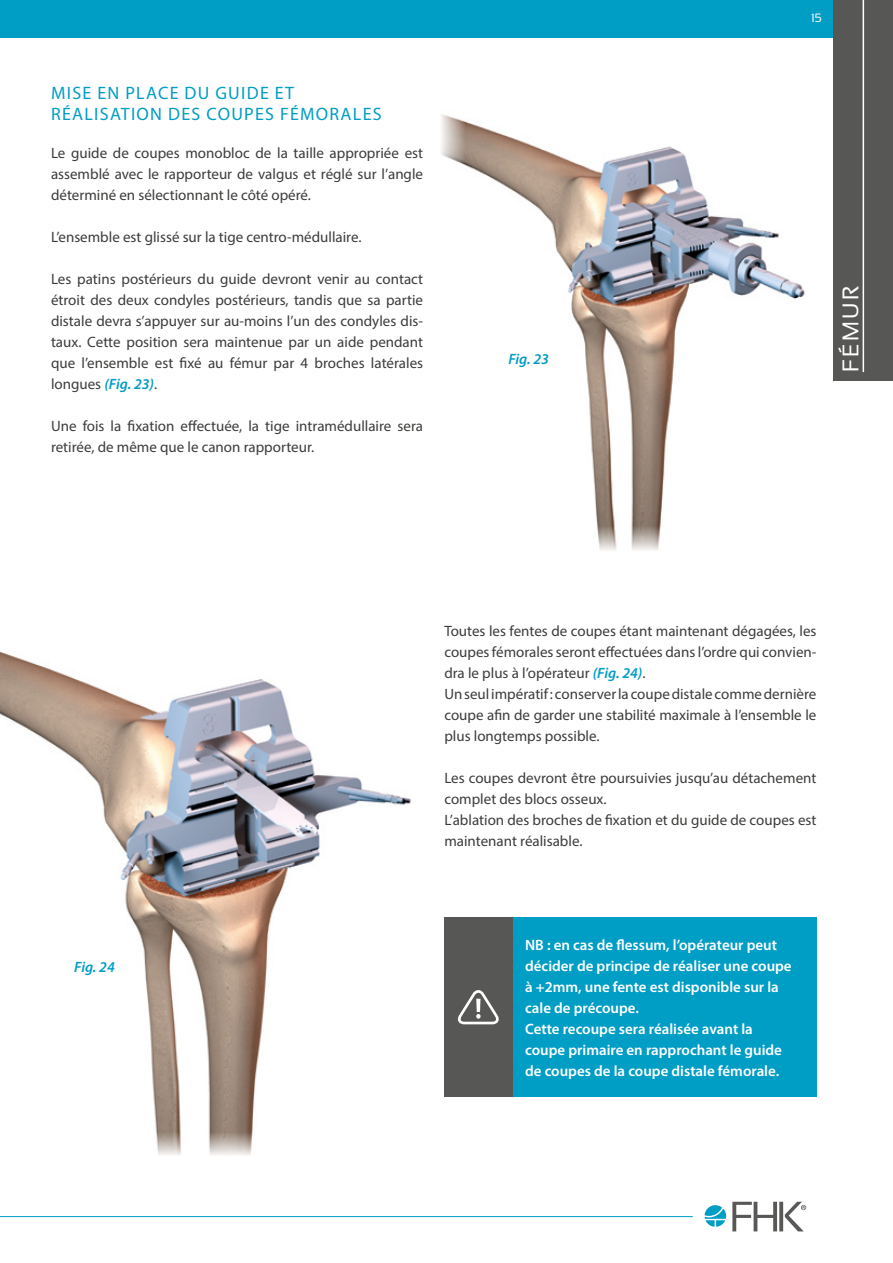
<style>
.page{position:relative;width:893px;height:1263px;background:#fff}
.page>*{position:absolute;margin:0;border:0;box-sizing:border-box;transform-origin:0 0}
.t1{font:22.5px "Sansation";letter-spacing:.1em;color:#fff}
.t2{font:18px/21.6px "Myriad Pro";letter-spacing:.07em;color:#009dc5}
.t3{font:15px/21px "Myriad Pro";color:#3c3c3b}
.t4{font:600 15px/21px "Myriad Pro";color:#fff}
.t5{font:italic 600 15px "Myriad Pro";color:#009dc5}
.t6{font:12px "Sansation";color:#fff}
.s1{font-weight:600;font-style:italic;color:#009dc5}
</style>
<div class="page">
<hr style="left:0;top:1216px;width:693px;height:1px;background:#009dc5">
<div style="left:0;top:0;width:893px;height:38px;background:#009dc5"></div>
<svg style="left:706px;top:1220px;width:9px;height:7px"></svg>
<svg style="left:705px;top:1205px;width:21px;height:14px"></svg>
<svg style="left:716px;top:1220px;width:9px;height:7px"></svg>
<svg style="left:732px;top:1202px;width:74px;height:29px"></svg>
<img style="left:466px;top:121px;width:339px;height:403px">
<svg style="left:441px;top:114px;width:25px;height:52px"></svg>
<svg style="left:597px;top:524px;width:64px;height:26px"></svg>
<img style="left:0;top:651px;width:411px;height:480px">
<svg style="left:155px;top:1131px;width:98px;height:24px"></svg>
<div style="left:444px;top:917px;width:372px;height:180px;background:#009dc5"></div>
<div style="left:444px;top:917px;width:68px;height:180px;background:#575756"></div>
<svg style="left:458px;top:990px;width:41px;height:35px"></svg>
<div style="left:833px;top:0;width:60px;height:381px;background:#575756"></div>
<hr style="left:863px;top:0;width:1px;height:372px;background:#fff">
<p class="t2" style="left:51px;top:81px;width:332px">MISE EN PLACE DU GUIDE ET<br>RÉALISATION DES COUPES FÉMORALES</p>
<p class="t3" style="left:51px;top:142px;width:374px;text-align:justify">Le guide de coupes monobloc de la taille appropriée est assemblé avec le rapporteur de valgus et réglé sur l’angle déterminé en sélectionnant le côté opéré.</p>
<p class="t3" style="left:51px;top:226px;width:312px">L’ensemble est glissé sur la tige centro-médullaire.</p>
<p class="t3" style="left:51px;top:268px;width:374px;text-align:justify">Les patins postérieurs du guide devront venir au contact étroit des deux condyles postérieurs, tandis que sa partie distale devra s’appuyer sur au-moins l’un des condyles dis&shy;taux. Cette position sera maintenue par un aide pendant que l’ensemble est fixé au fémur par 4 broches latérales longues <span class="s1">(Fig. 23)</span>.</p>
<p class="t3" style="left:51px;top:415px;width:373px">Une fois la fixation effectuée, la tige intramédullaire sera retirée, de même que le canon rapporteur.</p>
<p class="t5" style="left:508px;top:349px;width:42px">Fig. 23</p>
<p class="t6" style="left:811px;top:11px;width:12px">15</p>
<h1 class="t1" style="left:838px;top:372px;width:88px;rotate:-90deg">FÉMUR</h1>
<p class="t5" style="left:74px;top:957px;width:42px">Fig. 24</p>
<p class="t3" style="left:444px;top:621px;width:374px">Toutes les fentes de coupes étant maintenant dégagées, les coupes fémorales seront effectuées dans l’ordre qui convien&shy;dra le plus à l’opérateur <span class="s1">(Fig. 24)</span>.<br>Un seul impératif : conserver la coupe distale comme dernière coupe afin de garder une stabilité maximale à l’ensemble le plus longtemps possible.</p>
<p class="t3" style="left:444px;top:768px;width:374px">Les coupes devront être poursuivies jusqu’au détachement complet des blocs osseux.<br>L’ablation des broches de fixation et du guide de coupes est maintenant réalisable.</p>
<p class="t4" style="left:525px;top:934px;width:268px">NB : en cas de flessum, l’opérateur peut décider de principe de réaliser une coupe à +2mm, une fente est disponible sur la cale de précoupe.<br>Cette recoupe sera réalisée avant la coupe primaire en rapprochant le guide de coupes de la coupe distale fémorale.</p>
</div>
